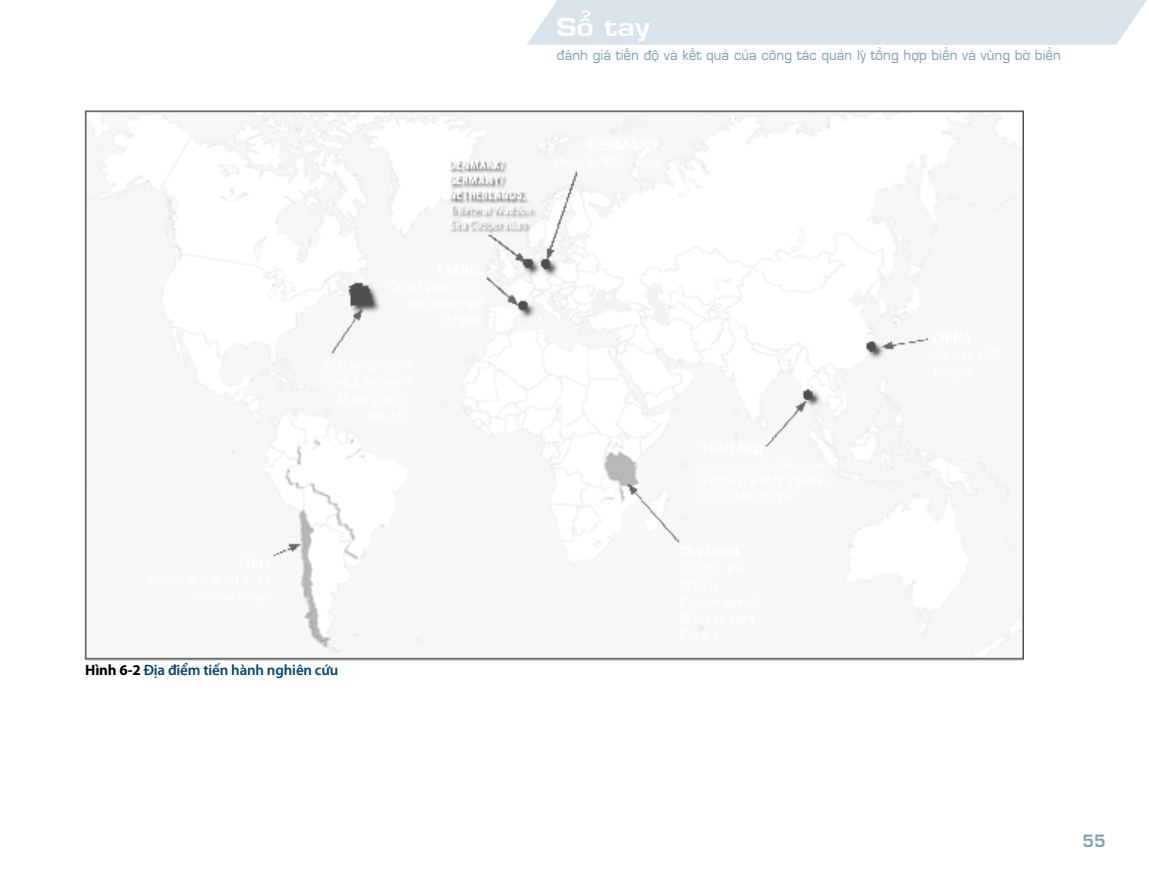
<style>
.page{position:relative;width:1149px;height:885px;background:#fff}
.page>*{position:absolute;margin:0;border:0;box-sizing:border-box;transform-origin:0 0}
.t1{font:700 24.3px "Euromode";color:#fff;scale:1.23 1}
.t2{font:700 16.5px "Euromode";color:#80a1b4}
.t3{font:600 15px "Myriad Pro";letter-spacing:-.01em;color:#00446a}
.t4{font:13.5px "Euromode Plain";color:#80a1b4}
.s1{font-weight:700;color:#000}
</style>
<div class="page">
<div style="left:527px;top:0;width:619px;height:45px;background:#d9e3e9"></div>
<img style="left:84px;top:110px;width:939px;height:550px">
<h1 class="t1" style="left:556px;top:5px;width:77px">Söítay</h1>
<p class="t4" style="left:556px;top:44px;width:505px">àaánh giaátiïën àöåvaâkïët quaãcuãa cöng taác quaãn lyátöíng húåp biïín vaâvuâng búâbiïín</p>
<p class="t3" style="left:85px;top:660px;width:255px"><span class="s1">Hình 6-2</span> Địa điểm tiến hành nghiên cứu</p>
<p class="t2" style="left:1082px;top:825px;width:25px">55</p>
</div>
